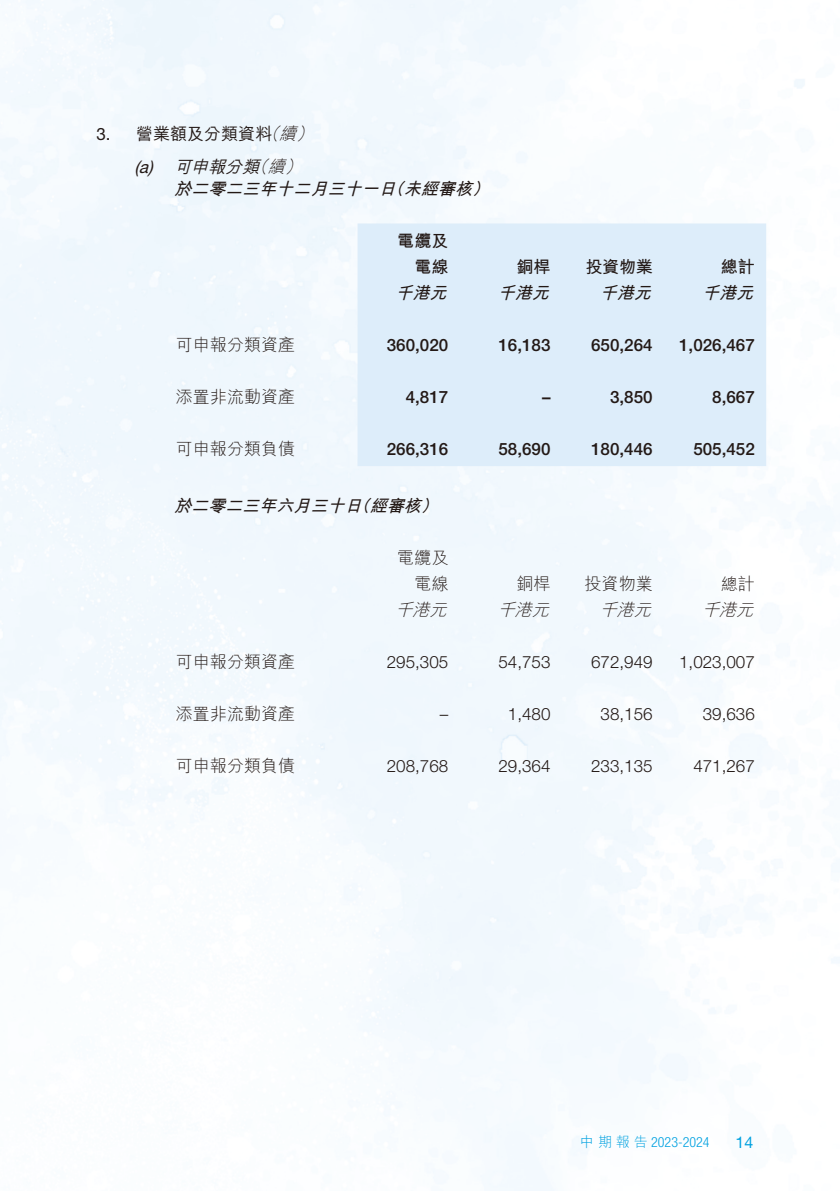
<style>
.page{position:relative;width:840px;height:1191px;background:#fff}
.page>*{position:absolute;margin:0;border:0;box-sizing:border-box;transform-origin:0 0}
.t1{font:300 17px "Helvetica Neue LT Std";color:#231916}
.t2{font:500 17px "Helvetica Neue LT Std";color:#231916}
.t3{font:300 17px "M Hei HK";color:#231916}
.t4{font:italic 700 17px "M Hei HK";color:#231916}
.t5{font:italic 300 17px "M Hei HK";color:#231916}
.t6{font:700 17px "M Hei HK";color:#231916}
.t7{font:500 17px "M Hei HK";color:#231916}
.t8{font:italic 500 17px "M Hei HK";color:#231916}
.t9{font:italic 17px "Helvetica Neue LT Std";color:#231916}
.t10{font:17px "Helvetica Neue LT Std";color:#231916}
.t11{font:16px "Helvetica Neue LT Std";color:#00a1e0}
.t12{font:300 condensed 14px "Helvetica Neue LT Std";color:#00a1e0}
.s1{font-weight:300;font-style:italic}
.s2{font-weight:300}
.s3{font-family:"M Hei HK";font-stretch:normal}
</style>
<div class="page">
<div style="left:357px;top:223px;width:408px;height:243px;background:#ddedfa"></div>
<p class="t10" style="left:96px;top:124px;width:16px">3.</p>
<p class="t7" style="left:136px;top:121px;width:166px">營業額及分類資料<span class="s1">續</span></p>
<p class="t5" style="left:262px;top:125px;width:23px">（</p>
<p class="t5" style="left:296px;top:125px;width:23px">(</p>
<p class="t9" style="left:134px;top:157px;width:20px">a(</p>
<p class="t9" style="left:148px;top:157px;width:6px">)</p>
<p class="t8" style="left:174px;top:155px;width:117px">可申報分類<span class="s2">續</span></p>
<p class="t5" style="left:250px;top:158px;width:23px">（</p>
<p class="t5" style="left:284px;top:158px;width:23px">(</p>
<p class="t4" style="left:174px;top:177px;width:305px">於二零二三年十二月三十一日未經審核</p>
<p class="t4" style="left:386px;top:177px;width:24px">（</p>
<p class="t6" style="left:397px;top:229px;width:52px">電纜及</p>
<p class="t4" style="left:471px;top:177px;width:24px">(</p>
<p class="t6" style="left:414px;top:255px;width:35px">電線</p>
<p class="t4" style="left:395px;top:281px;width:58px">千港元</p>
<p class="t3" style="left:176px;top:336px;width:120px">可申報分類資產</p>
<p class="t2" style="left:386px;top:335px;width:63px">360,020</p>
<p class="t3" style="left:176px;top:388px;width:120px">添置非流動資產</p>
<p class="t2" style="left:405px;top:387px;width:44px">4,817</p>
<p class="t3" style="left:176px;top:440px;width:120px">可申報分類負債</p>
<p class="t2" style="left:386px;top:439px;width:63px">266,316</p>
<p class="t4" style="left:174px;top:493px;width:254px">於二零二三年六月三十日經審核</p>
<p class="t4" style="left:353px;top:493px;width:24px">（</p>
<p class="t4" style="left:421px;top:493px;width:24px">(</p>
<p class="t3" style="left:397px;top:549px;width:52px">電纜及</p>
<p class="t3" style="left:414px;top:575px;width:35px">電線</p>
<p class="t3" style="left:176px;top:653px;width:120px">可申報分類資產</p>
<p class="t3" style="left:176px;top:705px;width:120px">添置非流動資產</p>
<p class="t3" style="left:176px;top:757px;width:120px">可申報分類負債</p>
<p class="t5" style="left:395px;top:601px;width:57px">千港元</p>
<p class="t1" style="left:386px;top:651px;width:63px">295,305</p>
<p class="t1" style="left:439px;top:703px;width:10px">–</p>
<p class="t1" style="left:386px;top:755px;width:63px">208,768</p>
<p class="t6" style="left:516px;top:255px;width:35px">銅桿</p>
<p class="t4" style="left:497px;top:281px;width:58px">千港元</p>
<p class="t2" style="left:498px;top:335px;width:53px">16,183</p>
<p class="t2" style="left:541px;top:387px;width:10px">–</p>
<p class="t2" style="left:498px;top:439px;width:53px">58,690</p>
<p class="t3" style="left:516px;top:575px;width:35px">銅桿</p>
<p class="t5" style="left:497px;top:601px;width:57px">千港元</p>
<p class="t1" style="left:498px;top:651px;width:53px">54,753</p>
<p class="t1" style="left:507px;top:703px;width:44px">1,480</p>
<p class="t1" style="left:498px;top:755px;width:53px">29,364</p>
<p class="t6" style="left:585px;top:255px;width:68px">投資物業</p>
<p class="t6" style="left:720px;top:255px;width:35px">總計</p>
<p class="t4" style="left:599px;top:281px;width:58px">千港元</p>
<p class="t4" style="left:701px;top:281px;width:58px">千港元</p>
<p class="t2" style="left:591px;top:335px;width:63px">650,264</p>
<p class="t2" style="left:678px;top:335px;width:77px">1,026,467</p>
<p class="t2" style="left:609px;top:387px;width:44px">3,850</p>
<p class="t2" style="left:711px;top:387px;width:44px">8,667</p>
<p class="t2" style="left:591px;top:439px;width:63px">180,446</p>
<p class="t2" style="left:693px;top:439px;width:63px">505,452</p>
<p class="t3" style="left:584px;top:575px;width:69px">投資物業</p>
<p class="t3" style="left:720px;top:575px;width:35px">總計</p>
<p class="t5" style="left:599px;top:601px;width:57px">千港元</p>
<p class="t5" style="left:701px;top:601px;width:57px">千港元</p>
<p class="t1" style="left:591px;top:651px;width:63px">672,949</p>
<p class="t1" style="left:678px;top:651px;width:77px">1,023,007</p>
<p class="t1" style="left:600px;top:703px;width:53px">38,156</p>
<p class="t1" style="left:702px;top:703px;width:53px">39,636</p>
<p class="t1" style="left:591px;top:755px;width:63px">233,135</p>
<p class="t1" style="left:693px;top:755px;width:63px">471,267</p>
<p class="t12" style="left:579px;top:1133px;width:131px"><span class="s3">中期報告</span> 2023-2024</p>
<p class="t11" style="left:735px;top:1132px;width:19px">14</p>
</div>
